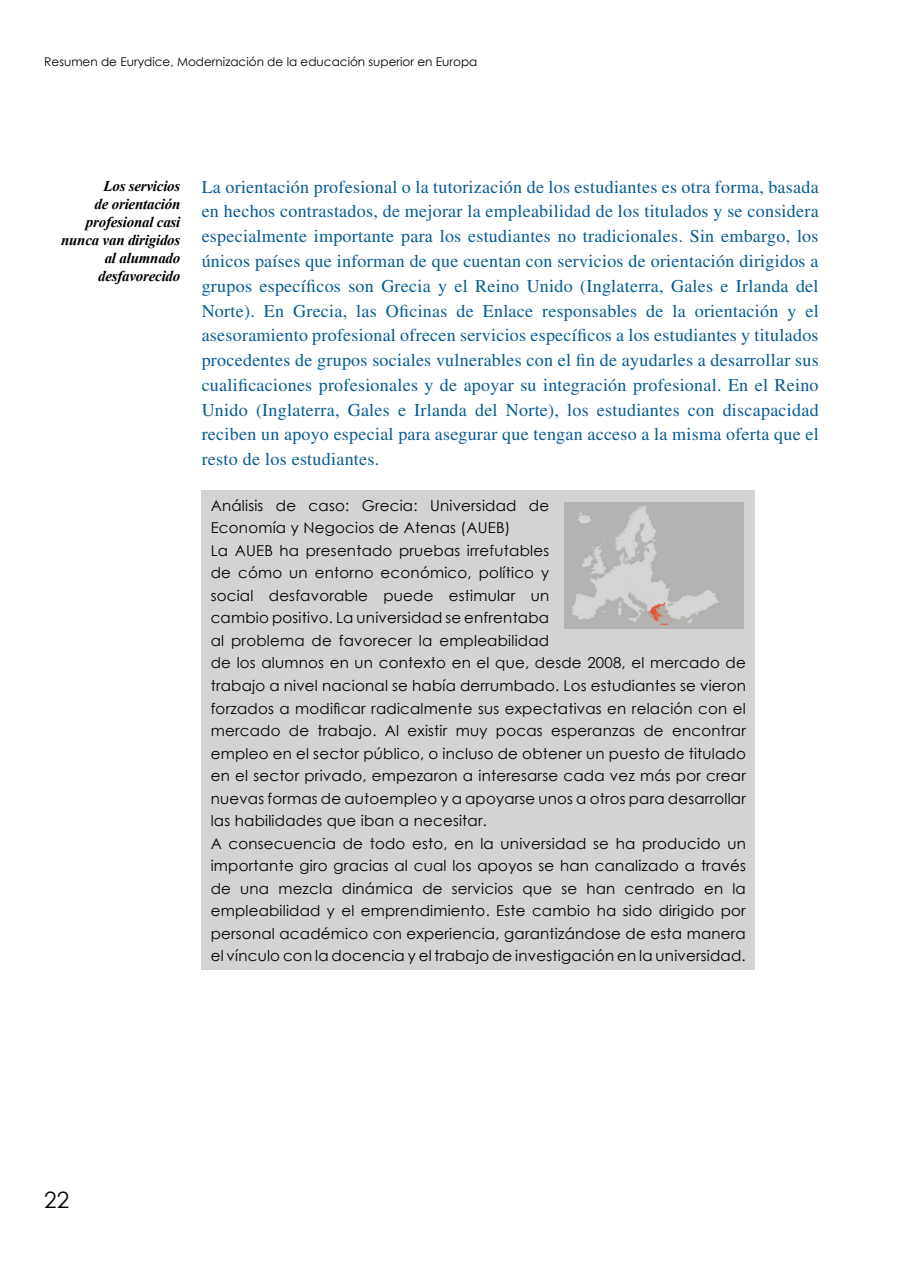
<style>
.page{position:relative;width:897px;height:1267px;background:#fff}
.page>*{position:absolute;margin:0;border:0;box-sizing:border-box;transform-origin:0 0}
.t1{font:22.5px "Century Gothic";color:#000}
.GENERAL-PARRAFO-1{font:18px/24.8px "Times LT Std";letter-spacing:.015em;color:#075c91;text-align:justify}
.t2{font:15px/22.5px "Century Gothic";letter-spacing:.015em;color:#000}
.a7_12_Encart{font:italic 700 15px/18px "Times New Roman";letter-spacing:-.015em;color:#000;text-align:right}
.t3{font:12px "Century Gothic";color:#000}
</style>
<div class="page">
<div style="left:202px;top:490px;width:552px;height:480px;background:#d3d3d2"></div>
<div style="left:564px;top:501px;width:179px;height:127px;background:#b4b3b1"></div>
<img style="left:572px;top:506px;width:146px;height:118px">
<p class="t3" style="left:44px;top:53px;width:434px">Resumen de Eurydice, Modernización de la educación superior en Europa</p>
<p class="a7_12_Encart" style="left:61px;top:176px;width:121px">Los servicios<br>de orientación profesional casi nunca van dirigidos al alumnado desfavorecido</p>
<p class="GENERAL-PARRAFO-1" style="left:202px;top:174px;width:618px">La orientación profesional o la tutorización de los estudiantes es otra forma, basada en hechos contrastados, de mejorar la empleabilidad de los titulados y se considera especialmente importante para los estudiantes no tradicionales. Sin embargo, los únicos países que informan de que cuentan con servicios de orientación dirigidos a grupos específicos son Grecia y el Reino Unido (Inglaterra, Gales e Irlanda del Norte). En Grecia, las Oficinas de Enlace responsables de la orientación y el asesoramiento profesional ofrecen servicios específicos a los estudiantes y titulados procedentes de grupos sociales vulnerables con el fin de ayudarles a desarrollar sus cualificaciones profesionales y de apoyar su integración profesional. En el Reino Unido (Inglaterra, Gales e Irlanda del Norte), los estudiantes con discapacidad reciben un apoyo especial para asegurar que tengan acceso a la misma oferta que el resto de los estudiantes.</p>
<p class="t2" style="left:211px;top:494px;width:536px">Análisis de caso: Grecia: Universidad de<br>Economía y Negocios de Atenas (AUEB)<br>La AUEB ha presentado pruebas irrefutables<br>de cómo un entorno económico, político y<br>social desfavorable puede estimular un<br>cambio positivo. La universidad se enfrentaba<br>al problema de favorecer la empleabilidad<br>de los alumnos en un contexto en el que, desde 2008, el mercado de trabajo a nivel nacional se había derrumbado. Los estudiantes se vieron forzados a modificar radicalmente sus expectativas en relación con el mercado de trabajo. Al existir muy pocas esperanzas de encontrar empleo en el sector público, o incluso de obtener un puesto de titulado en el sector privado, empezaron a interesarse cada vez más por crear nuevas formas de autoempleo y a apoyarse unos a otros para desarrollar las habilidades que iban a necesitar.<br>A consecuencia de todo esto, en la universidad se ha producido un importante giro gracias al cual los apoyos se han canalizado a través de una mezcla dinámica de servicios que se han centrado en la empleabilidad y el emprendimiento. Este cambio ha sido dirigido por personal académico con experiencia, garantizándose de esta manera el vínculo con la docencia y el trabajo de investigación en la universidad.</p>
<h1 class="t1" style="left:44px;top:1183px;width:26px">22</h1>
</div>
